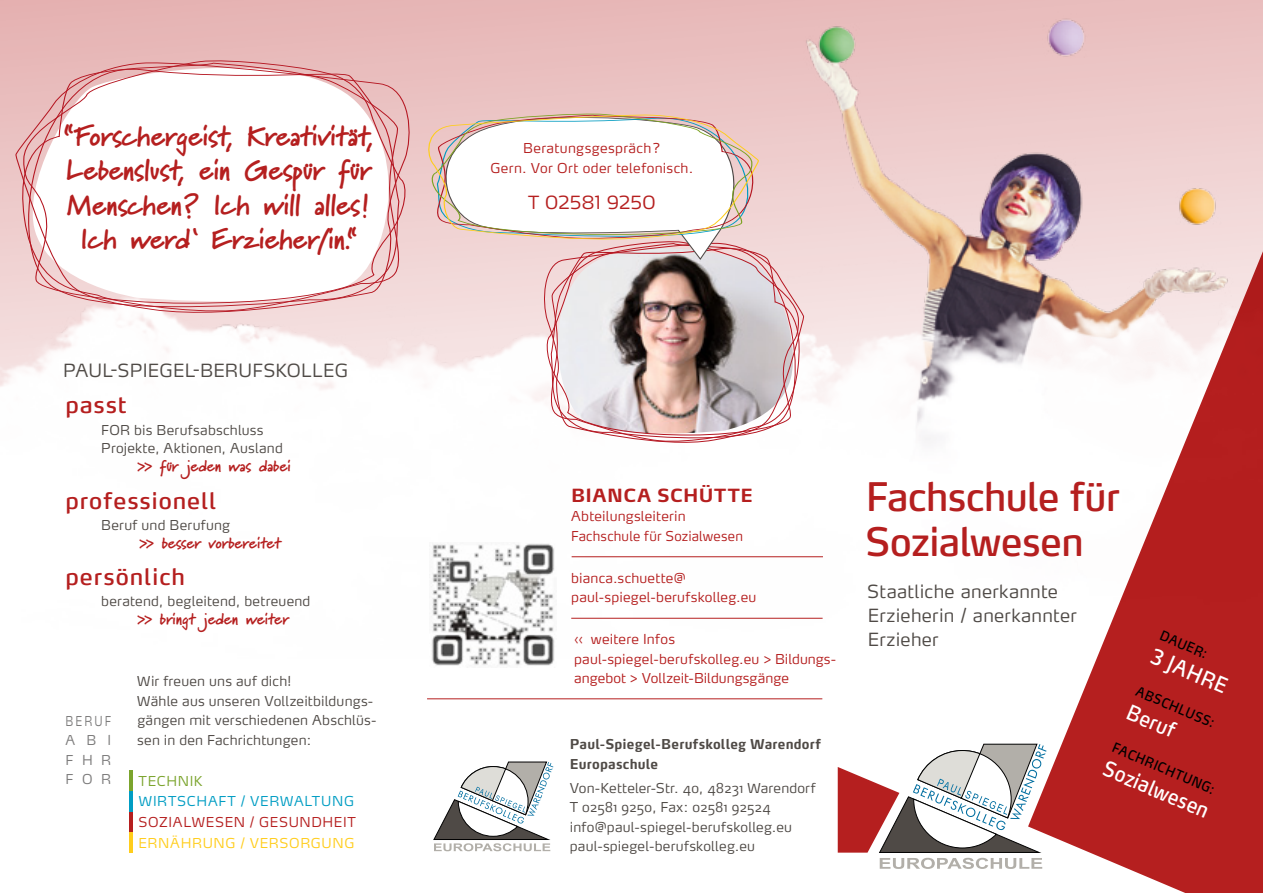
<style>
.page{position:relative;width:1263px;height:893px;background:#fff}
.page>*{position:absolute;margin:0;border:0;box-sizing:border-box;transform-origin:0 0}
.t1{font:39px/45px "Max Pro";letter-spacing:-.015em;color:#b51f1f;scale:.95 1}
.t2{font:700 26.85px/34.5px "Gekritzel";letter-spacing:.015em;color:#b51f1f;text-align:center}
.t3{font:22.5px "Max Pro";letter-spacing:.04em;color:#b51f1f}
.t4{font:21px "Max Pro";color:#fff;scale:.87 1}
.t5{font:300 18px/24px "Max Pro";letter-spacing:.015em;color:#4f4a46}
.t6{font:700 18px "Max Pro";letter-spacing:.025em;color:#b51f1f}
.t7{font:300 18px "Max Pro";letter-spacing:.02em;color:#b51f1f}
.t8{font:700 15px "Gekritzel";letter-spacing:.005em;color:#b51f1f}
.t9{font:300 13.5px/19.5px "Max Pro";letter-spacing:.015em;color:#4f4a46}
.t10{font:300 13.5px/19.5px "Max Pro";letter-spacing:.015em;color:#b51f1f}
.t11{font:700 13.5px/19.5px "Max Pro";letter-spacing:.015em;color:#4f4a46;scale:.95 1}
.t12{font:13.5px "Max Pro";color:#000;scale:.87 1}
.t13{font:300 13.5px "Max Pro";letter-spacing:.045em;color:#b51f1f}
.t14{font:300 13.5px "Max Pro";letter-spacing:.05em;color:#009dc3}
.t15{font:300 13.5px "Max Pro";letter-spacing:.045em;color:#ffcd1c}
.t16{font:300 13.5px/19.5px "Max Pro";letter-spacing:.635em;color:#7c7b7b;text-align:justify;scale:.8 1}
.t17{font:300 13.5px "Max Pro";letter-spacing:.045em;color:#7ba42d}
</style>
<div class="page">
<img style="left:0;top:0;width:1263px;height:853px">
<svg style="left:1028px;top:220px;width:235px;height:673px"></svg>
<div style="left:20px;top:46px;width:392px;height:13px;background:#e8b9b9"></div>
<svg style="left:5px;top:58px;width:399px;height:264px;background:#edcaca"></svg>
<svg style="left:15px;top:59px;width:398px;height:262px"></svg>
<hr style="left:427px;top:698px;width:395px;height:1px;background:#b51f1f">
<hr style="left:571px;top:618px;width:252px;height:1px;background:#b51f1f">
<svg style="left:838px;top:744px;width:208px;height:125px"></svg>
<img style="left:429px;top:543px;width:128px;height:125px">
<svg style="left:542px;top:240px;width:262px;height:209px;background:#c7b4b4"></svg>
<hr style="left:572px;top:556px;width:251px;height:1px;background:#b51f1f">
<hr style="left:129px;top:771px;width:3px;height:20px;background:#7ba42d">
<hr style="left:129px;top:791px;width:3px;height:21px;background:#009dc3">
<hr style="left:129px;top:812px;width:3px;height:20px;background:#b51f1f">
<hr style="left:129px;top:832px;width:3px;height:21px;background:#ffcd1c">
<svg style="left:433px;top:762px;width:120px;height:89px"></svg>
<svg style="left:426px;top:108px;width:321px;height:152px;background:#e5c3c4"></svg>
<svg style="left:425px;top:112px;width:342px;height:132px"></svg>
<h2 class="t2" style="left:64px;top:118px;width:312px">“Forschergeist, Kreativität,<br>Lebenslust, ein Gespür für<br>Menschen? Ich will alles!<br>Ich werd‘ Erzieher/in.“</h2>
<h3 class="t5" style="left:63px;top:358px;width:286px">PAUL-SPIEGEL-BERUFSKOLLEG</h3>
<h3 class="t3" style="left:65px;top:390px;width:63px">passt</h3>
<p class="t9" style="left:101px;top:421px;width:183px;line-height:18px">FOR bis Berufsabschluss<br>Projekte, Aktionen, Ausland</p>
<p class="t8" style="left:137px;top:457px;width:155px">&gt;&gt; für jeden was dabei</p>
<h3 class="t3" style="left:65px;top:486px;width:152px">professionell</h3>
<p class="t9" style="left:101px;top:515px;width:130px">Beruf und Berufung</p>
<p class="t8" style="left:139px;top:534px;width:143px">&gt;&gt; besser vorbereitet</p>
<h3 class="t3" style="left:65px;top:563px;width:121px">persönlich</h3>
<p class="t9" style="left:101px;top:591px;width:211px">beratend, begleitend, betreuend</p>
<p class="t8" style="left:137px;top:610px;width:153px">&gt;&gt; bringt jeden weiter</p>
<p class="t16" style="left:65px;top:711px;width:59px">BERUF ABI FHR FOR</p>
<p class="t9" style="left:137px;top:671px;width:241px">Wir freuen uns auf dich!<br>Wähle aus unseren Vollzeitbildungs&shy;gängen mit verschiedenen Abschlüs&shy;sen in den Fachrichtungen:</p>
<p class="t17" style="left:138px;top:772px;width:66px">TECHNIK</p>
<p class="t14" style="left:138px;top:793px;width:217px">WIRTSCHAFT / VERWALTUNG</p>
<p class="t13" style="left:138px;top:813px;width:219px">SOZIALWESEN / GESUNDHEIT</p>
<p class="t15" style="left:138px;top:835px;width:217px">ERNÄHRUNG / VERSORGUNG</p>
<p class="t10" style="left:490px;top:139px;width:204px;text-align:center">Beratungsgespräch?<br>Gern. Vor Ort oder telefonisch.</p>
<h3 class="t7" style="left:528px;top:191px;width:129px">T 02581 9250</h3>
<h3 class="t6" style="left:571px;top:484px;width:183px">BIANCA SCHÜTTE</h3>
<p class="t10" style="left:571px;top:506px;width:173px">Abteilungsleiterin<br>Fachschule für Sozialwesen</p>
<p class="t10" style="left:571px;top:568px;width:187px">bianca.schuette@ paul-spiegel-berufskolleg.eu</p>
<p class="t10" style="left:574px;top:629px;width:264px">‹‹ weitere Infos paul-spiegel-berufskolleg.eu &gt; Bildungs&shy;angebot &gt; Vollzeit-Bildungsgänge</p>
<p class="t11" style="left:570px;top:734px;width:266px">Paul-Spiegel-Berufskolleg Warendorf<br>Europaschule</p>
<p class="t9" style="left:570px;top:778px;width:247px">Von-Ketteler-Str. 40, 48231 Warendorf T 02581 9250, Fax: 02581 92524 info@paul-spiegel-berufskolleg.eu paul-spiegel-berufskolleg.eu</p>
<h1 class="t1" style="left:865px;top:474px;width:269px">Fachschule für<br>Sozialwesen</h1>
<h3 class="t5" style="left:867px;top:579px;width:211px">Staatliche anerkannte<br>Erzieherin / anerkannter<br>Erzieher</h3>
<p class="t12" style="left:1164px;top:627px;width:59px;rotate:23deg">DAUER:</p>
<h3 class="t4" style="left:1157px;top:643px;width:95px;rotate:23deg">3 JAHRE</h3>
<p class="t12" style="left:1140px;top:683px;width:98px;rotate:23deg">ABSCHLUSS:</p>
<h3 class="t4" style="left:1133px;top:699px;width:60px;rotate:23deg">Beruf</h3>
<p class="t12" style="left:1116px;top:739px;width:128px;rotate:23deg">FACHRICHTUNG:</p>
<h3 class="t4" style="left:1109px;top:755px;width:131px;rotate:23deg">Sozialwesen</h3>
</div>
